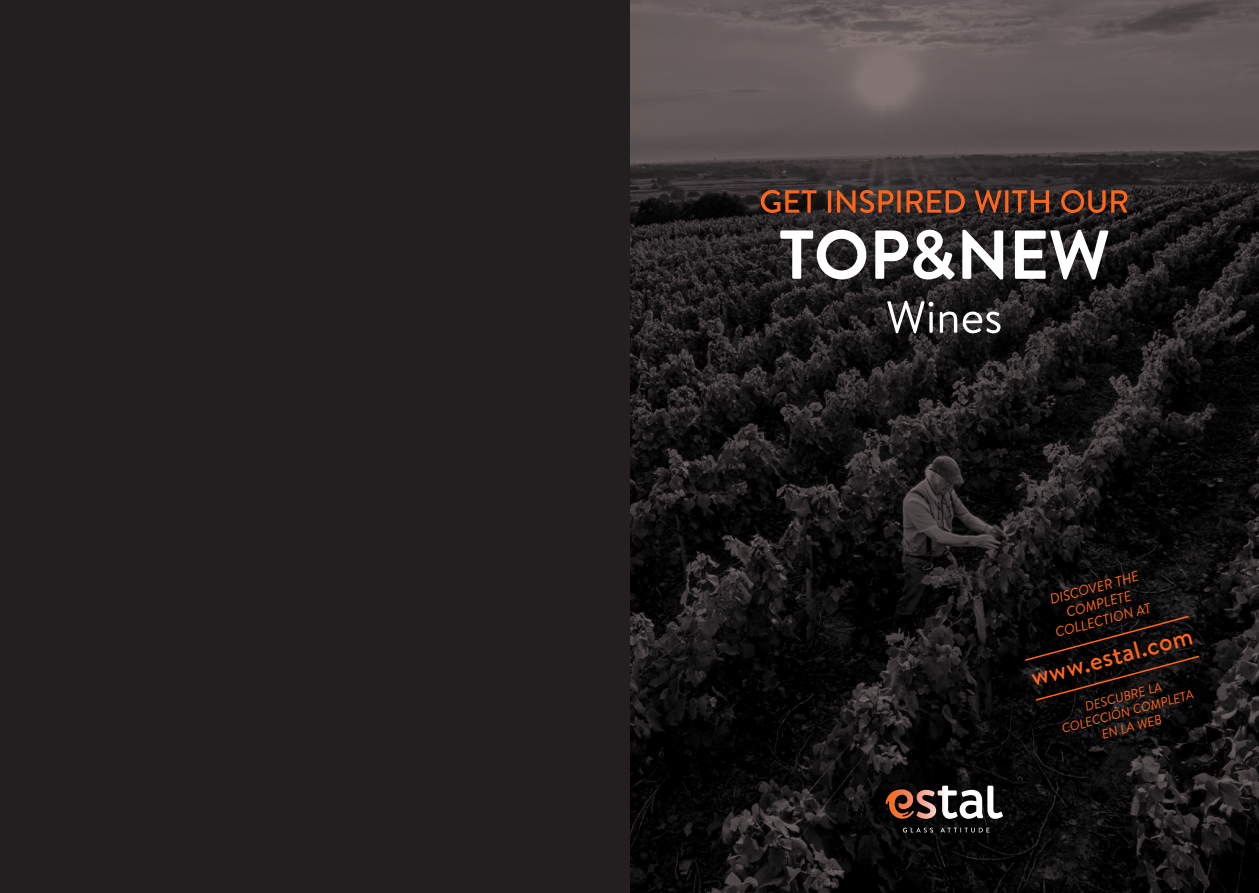
<style>
.page{position:relative;width:1259px;height:893px;background:#fff}
.page>*{position:absolute;margin:0;border:0;box-sizing:border-box;transform-origin:0 0}
.pie_de_foto_blanco{font:500 24.75px "Brandon Text";color:#ff661c}
.pie_de_foto_blanco-2{font:italic 14.1px "Brandon Text";color:#ff661c}
.pie_de_foto_blanco-3{font:italic 13.05px/15.6px "Brandon Text";color:#ff661c;text-align:center}
</style>
<div class="page">
<svg style="left:629px;top:0;width:630px;height:893px;background:#272323"></svg>
<svg style="left:978px;top:529px;width:237px;height:215px;background:#121011"></svg>
<svg style="left:986px;top:536px;width:221px;height:201px;background:#0f0c0c"></svg>
<img style="left:885px;top:786px;width:118px;height:33px">
<svg style="left:903px;top:828px;width:86px;height:4px"></svg>
<svg style="left:761px;top:190px;width:366px;height:23px;background:#6f3921"></svg>
<svg style="left:887px;top:301px;width:113px;height:32px"></svg>
<svg style="left:780px;top:230px;width:328px;height:50px"></svg>
<div style="left:0;top:0;width:629px;height:893px;background:#231f20"></div>
<p class="pie_de_foto_blanco-2" style="left:1047px;top:590px;width:93px;rotate:-15deg">DISCOVER THE</p>
<p class="pie_de_foto_blanco-2" style="left:1064px;top:603px;width:68px;rotate:-15deg">COMPLETE</p>
<p class="pie_de_foto_blanco-2" style="left:1053px;top:623px;width:100px;rotate:-15deg">COLLECTION AT</p>
<p class="pie_de_foto_blanco" style="left:1027px;top:662px;width:168px;rotate:-15deg">www.estal.com</p>
<p class="pie_de_foto_blanco-3" style="left:1055px;top:706px;width:138px;rotate:-15deg">DESCUBRE LA<br>COLECCIÓN COMPLETA<br>EN LA WEB</p>
</div>
